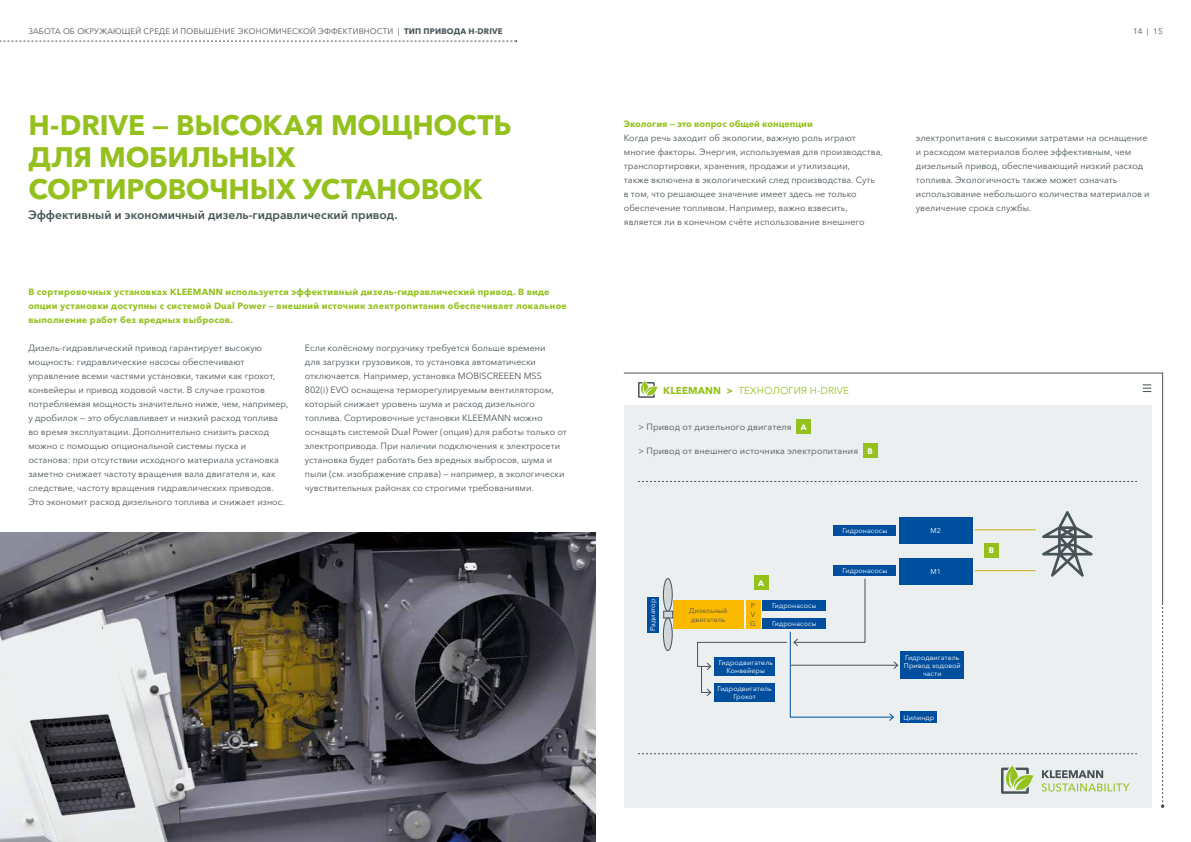
<style>
.page{position:relative;width:1191px;height:842px;background:#fff}
.page>*{position:absolute;margin:0;border:0;box-sizing:border-box;transform-origin:0 0}
.t1{font:700 28px/32px "Avenir Next Cyr";letter-spacing:-.01em;color:#95c11f}
.t2{font:600 12px "Avenir Next Cyr";color:#485358}
.t3{font:10px "Avenir Next Cyr";letter-spacing:.01em;color:#95c11f}
.t4{font:9px/14px "Avenir Next Cyr";color:#485358}
.t5{font:700 9px/14px "Avenir Next Cyr";letter-spacing:.02em;color:#95c11f}
.t6{font:700 9px "Avenir Next Cyr";color:#95c11f}
.t7{font:8px "Avenir Next Cyr";letter-spacing:.02em;color:#485358}
.t8{font:700 8px "Avenir Next Cyr";color:#fff}
.t9{font:7px/8px "Avenir Next Cyr";letter-spacing:.01em;color:#fff;text-align:center}
.t10{font:7px/9px "Avenir Next Cyr";letter-spacing:.01em;color:#485358;text-align:justify}
.s1{font-weight:700}
.s2{font-weight:700;font-size:8px;color:#fff}
</style>
<div class="page">
<div style="left:624px;top:405px;width:527px;height:403px;background:#eceff0"></div>
<svg style="left:623px;top:372px;width:540px;height:231px"></svg>
<svg style="left:1160px;top:603px;width:4px;height:205px"></svg>
<svg style="left:1142px;top:385px;width:9px;height:7px"></svg>
<div style="left:796px;top:419px;width:14px;height:15px;background:#95c11f"></div>
<div style="left:863px;top:443px;width:14px;height:15px;background:#95c11f"></div>
<svg style="left:638px;top:381px;width:19px;height:17px"></svg>
<svg style="left:1001px;top:765px;width:32px;height:29px"></svg>
<svg style="left:1041px;top:770px;width:88px;height:21px"></svg>
<div style="left:647px;top:597px;width:11px;height:35px;background:#004f9f"></div>
<div style="left:833px;top:525px;width:63px;height:10px;background:#004f9f"></div>
<div style="left:833px;top:565px;width:63px;height:11px;background:#004f9f"></div>
<hr style="left:974px;top:570px;width:61px;height:1px;background:#c5ac14">
<hr style="left:974px;top:529px;width:61px;height:1px;background:#c5ac14">
<svg style="left:697px;top:578px;width:201px;height:143px"></svg>
<div style="left:762px;top:618px;width:64px;height:11px;background:#004f9f"></div>
<div style="left:762px;top:600px;width:64px;height:11px;background:#004f9f"></div>
<div style="left:900px;top:711px;width:37px;height:12px;background:#004f9f"></div>
<div style="left:754px;top:576px;width:14px;height:14px;background:#95c11f"></div>
<div style="left:984px;top:543px;width:14px;height:14px;background:#95c11f"></div>
<div style="left:900px;top:651px;width:64px;height:28px;background:#004f9f"></div>
<div style="left:673px;top:600px;width:70px;height:29px;background:#fbba00"></div>
<div style="left:714px;top:657px;width:61px;height:18px;background:#004f9f"></div>
<div style="left:714px;top:683px;width:61px;height:19px;background:#004f9f"></div>
<svg style="left:0;top:40px;width:517px;height:2px"></svg>
<svg style="left:638px;top:753px;width:499px;height:1px"></svg>
<svg style="left:1042px;top:511px;width:50px;height:66px"></svg>
<div style="left:899px;top:558px;width:73px;height:26px;background:#004f9f"></div>
<div style="left:899px;top:517px;width:73px;height:26px;background:#004f9f"></div>
<div style="left:663px;top:611px;width:10px;height:7px;background:#d1d6da;border:1px solid #485358"></div>
<div style="left:663px;top:579px;width:9px;height:32px;background:#d1d6da;border-radius:50%"></div>
<div style="left:663px;top:578px;width:9px;height:33px;border:1px solid #485358;border-radius:50%"></div>
<div style="left:663px;top:618px;width:9px;height:32px;background:#d1d6da;border-radius:50%"></div>
<div style="left:663px;top:618px;width:9px;height:33px;border:1px solid #485358;border-radius:50%"></div>
<img style="left:0;top:533px;width:595px;height:309px">
<p class="t7" style="left:28px;top:27px;width:476px">ЗАБОТА ОБ ОКРУЖАЮЩЕЙ СРЕДЕ И ПОВЫШЕНИЕ ЭКОНОМИЧЕСКОЙ ЭФФЕКТИВНОСТИ | <span class="s1">ТИП ПРИВОДА H-DRIVE</span></p>
<h1 class="t1" style="left:28px;top:109px;width:485px">H-DRIVE — ВЫСОКАЯ МОЩНОСТЬ<br>ДЛЯ МОБИЛЬНЫХ<br>СОРТИРОВОЧНЫХ УСТАНОВОК</h1>
<h2 class="t2" style="left:28px;top:207px;width:371px">Эффективный и экономичный дизель-гидравлический привод.</h2>
<p class="t5" style="left:28px;top:285px;width:540px">В сортировочных установках KLEEMANN используется эффективный дизель-гидравлический привод. В виде опции установки доступны с системой Dual Power — внешний источник электропитания обеспечивает локальное выполнение работ без вредных выбросов.</p>
<p class="t4" style="left:28px;top:341px;width:262px">Дизель-гидравлический привод гарантирует высокую мощность: гидравлические насосы обеспечивают управление всеми частями установки, такими как грохот, конвейеры и привод ходовой части. В случае грохотов потребляемая мощность значительно ниже, чем, например, у дробилок — это обуславливает и низкий расход топлива во время эксплуатации. Дополнительно снизить расход можно с помощью опциональной системы пуска и останова: при отсутствии исходного материала установка заметно снижает частоту вращения вала двигателя и, как следствие, частоту вращения гидравлических приводов.<br>Это экономит расход дизельного топлива и снижает износ.</p>
<p class="t4" style="left:305px;top:341px;width:263px">Если колёсному погрузчику требуется больше времени<br>для загрузки грузовиков, то установка автоматически отключается. Например, установка MOBISCREEEN MSS 802(i) EVO оснащена терморегулируемым вентилятором, который снижает уровень шума и расход дизельного топлива. Сортировочные установки KLEEMANN можно оснащать системой Dual Power (опция) для работы только от электропривода. При наличии подключения к электросети установка будет работать без вредных выбросов, шума и пыли (см. изображение справа) — например, в экологически чувствительных районах со строгими требованиями.</p>
<p class="t6" style="left:624px;top:118px;width:190px">Экология — это вопрос общей концепции</p>
<p class="t4" style="left:624px;top:131px;width:260px">Когда речь заходит об экологии, важную роль играют многие факторы. Энергия, используемая для производства, транспортировки, хранения, продажи и утилизации,<br>также включена в экологический след производства. Суть<br>в том, что решающее значение имеет здесь не только обеспечение топливом. Например, важно взвесить, является ли в конечном счёте использование внешнего</p>
<p class="t7" style="left:1133px;top:27px;width:31px">14 | 15</p>
<p class="t4" style="left:916px;top:131px;width:235px">электропитания с высокими затратами на оснащение и расходом материалов более эффективным, чем дизельный привод, обеспечивающий низкий расход топлива. Экологичность также может означать использование небольшого количества материалов и увеличение срока службы.</p>
<p class="t3" style="left:663px;top:384px;width:187px"><span class="s1">KLEEMANN &gt;</span> ТЕХНОЛОГИЯ H-DRIVE</p>
<p class="t4" style="left:638px;top:420px;width:170px">&gt; Привод от дизельного двигателя <span class="s2">А</span></p>
<p class="t4" style="left:638px;top:444px;width:236px">&gt; Привод от внешнего источника электропитания <span class="s2">B</span></p>
<p class="t9" style="left:649px;top:630px;width:33px;rotate:-90deg">Радиатор</p>
<p class="t8" style="left:758px;top:578px;width:7px">А</p>
<p class="t9" style="left:772px;top:602px;width:46px">Гидронасосы</p>
<p class="t9" style="left:772px;top:620px;width:46px">Гидронасосы</p>
<p class="t10" style="left:750px;top:601px;width:7px">P V G</p>
<p class="t10" style="left:689px;top:606px;width:40px">Дизельный двигатель</p>
<p class="t9" style="left:718px;top:658px;width:56px">Гидродвигатель<br>Конвейеры</p>
<p class="t9" style="left:717px;top:684px;width:56px">Гидродвигатель<br>Грохот</p>
<p class="t9" style="left:842px;top:526px;width:46px">Гидронасосы</p>
<p class="t9" style="left:842px;top:567px;width:46px">Гидронасосы</p>
<p class="t9" style="left:930px;top:526px;width:12px">M2</p>
<p class="t9" style="left:930px;top:567px;width:12px">M1</p>
<p class="t9" style="left:904px;top:653px;width:58px">Гидродвигатель<br>Привод ходовой части</p>
<p class="t9" style="left:903px;top:713px;width:32px">Цилиндр</p>
<p class="t8" style="left:989px;top:546px;width:7px">B</p>
</div>
